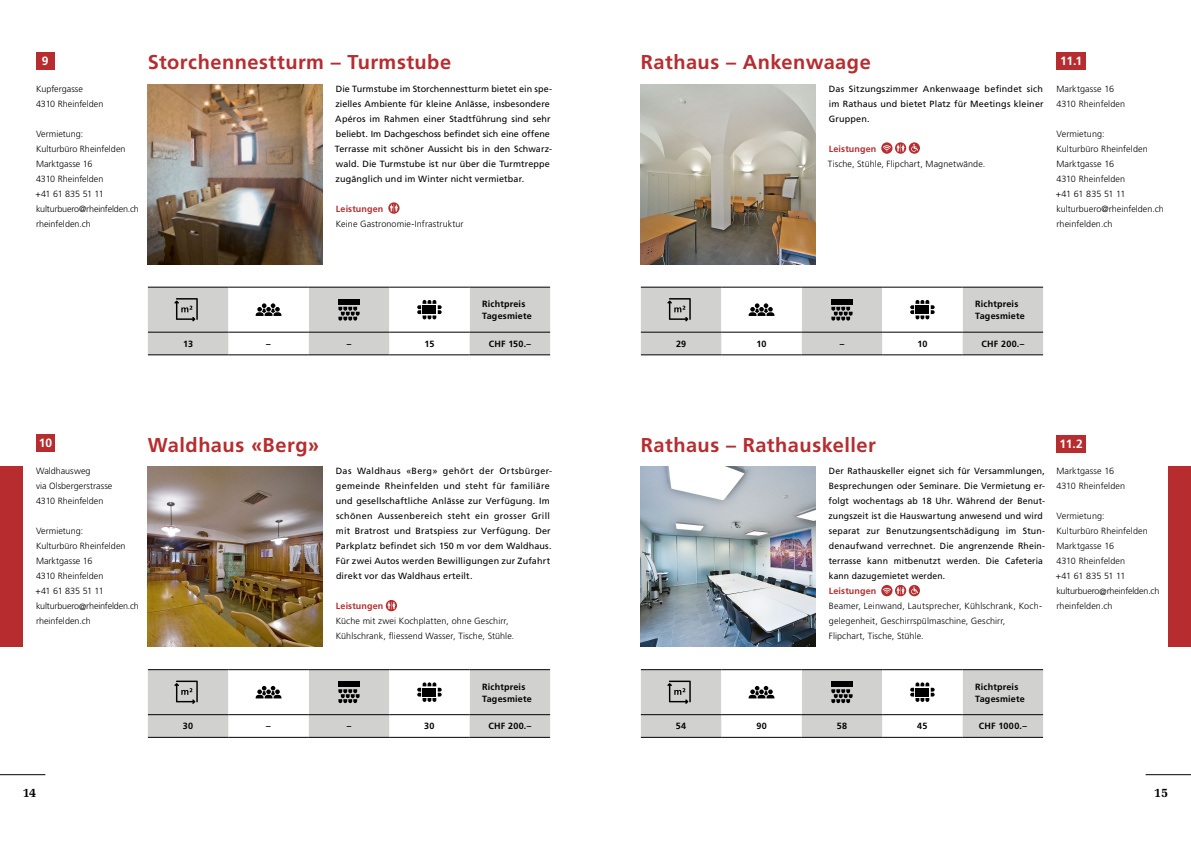
<style>
.page{position:relative;width:1191px;height:842px;background:#fff}
.page>*{position:absolute;margin:0;border:0;box-sizing:border-box;transform-origin:0 0}
.t1{font:700 20px "Frutiger LT Pro";letter-spacing:.025em;color:#b72c2f}
.t2{font:700 13px "Melior LT Pro";color:#000}
.t3{font:700 12px "Frutiger LT Pro";color:#fff}
.t4{font:9px/15px "Frutiger LT Pro";letter-spacing:.015em;color:#000}
.t5{font:300 9px/15px "Frutiger LT Pro";letter-spacing:.005em;color:#000}
.t6{font:700 9px/12px "Frutiger LT Pro";letter-spacing:.02em;color:#000}
.t7{font:700 9px "Frutiger LT Pro";letter-spacing:.01em;color:#b72c2f}
</style>
<div class="page">
<img style="left:641px;top:84px;width:174px;height:180px">
<img style="left:641px;top:467px;width:174px;height:180px">
<img style="left:148px;top:84px;width:174px;height:180px">
<img style="left:148px;top:467px;width:174px;height:180px">
<div style="left:0;top:467px;width:23px;height:180px;background:#b72c2f"></div>
<div style="left:1168px;top:467px;width:23px;height:180px;background:#b72c2f"></div>
<hr style="left:0;top:774px;width:45px;height:1px;background:#000">
<hr style="left:1145px;top:774px;width:46px;height:1px;background:#000">
<svg style="left:388px;top:202px;width:11px;height:12px"></svg>
<svg style="left:386px;top:600px;width:11px;height:11px"></svg>
<hr style="left:148px;top:669px;width:80px;height:1px;background:#000">
<hr style="left:228px;top:669px;width:81px;height:1px;background:#000">
<hr style="left:309px;top:669px;width:80px;height:1px;background:#000">
<hr style="left:389px;top:669px;width:81px;height:1px;background:#000">
<hr style="left:470px;top:669px;width:80px;height:1px;background:#000">
<hr style="left:148px;top:737px;width:80px;height:1px;background:#000">
<hr style="left:228px;top:737px;width:81px;height:1px;background:#000">
<hr style="left:309px;top:737px;width:80px;height:1px;background:#000">
<hr style="left:389px;top:737px;width:81px;height:1px;background:#000">
<hr style="left:470px;top:737px;width:80px;height:1px;background:#000">
<svg style="left:148px;top:670px;width:402px;height:67px"></svg>
<div style="left:422px;top:688px;width:14px;height:8px;background:#000"></div>
<svg style="left:148px;top:287px;width:402px;height:68px"></svg>
<div style="left:422px;top:305px;width:14px;height:9px;background:#000"></div>
<div style="left:36px;top:52px;width:18px;height:17px;background:#b72c2f"></div>
<div style="left:36px;top:435px;width:19px;height:17px;background:#b72c2f"></div>
<svg style="left:881px;top:142px;width:39px;height:12px"></svg>
<svg style="left:641px;top:287px;width:402px;height:68px"></svg>
<div style="left:915px;top:305px;width:14px;height:9px;background:#000"></div>
<svg style="left:881px;top:585px;width:39px;height:11px"></svg>
<hr style="left:641px;top:669px;width:80px;height:1px;background:#000">
<hr style="left:721px;top:669px;width:80px;height:1px;background:#000">
<hr style="left:801px;top:669px;width:81px;height:1px;background:#000">
<hr style="left:882px;top:669px;width:80px;height:1px;background:#000">
<hr style="left:962px;top:669px;width:81px;height:1px;background:#000">
<hr style="left:641px;top:737px;width:80px;height:1px;background:#000">
<hr style="left:721px;top:737px;width:80px;height:1px;background:#000">
<hr style="left:801px;top:737px;width:81px;height:1px;background:#000">
<hr style="left:882px;top:737px;width:80px;height:1px;background:#000">
<hr style="left:962px;top:737px;width:81px;height:1px;background:#000">
<svg style="left:641px;top:670px;width:402px;height:67px"></svg>
<div style="left:915px;top:688px;width:14px;height:8px;background:#000"></div>
<div style="left:1056px;top:52px;width:30px;height:17px;background:#b72c2f"></div>
<div style="left:1056px;top:435px;width:30px;height:17px;background:#b72c2f"></div>
<h3 class="t3" style="left:42px;top:54px;width:8px">9</h3>
<p class="t5" style="left:36px;top:81px;width:69px">Kupfergasse<br>4310 Rheinfelden</p>
<p class="t5" style="left:35px;top:126px;width:105px">Vermietung:<br>Kulturbüro Rheinfelden<br>Marktgasse 16<br>4310 Rheinfelden<br>+41 61 835 51 11 kulturbuero@rheinfelden.ch rheinfelden.ch</p>
<h1 class="t1" style="left:148px;top:50px;width:305px">Storchennestturm – Turmstube</h1>
<p class="t4" style="left:335px;top:81px;width:219px">Die Turmstube im Storchennestturm bietet ein spe&shy;zielles Ambiente für kleine Anlässe, insbesondere Apéros im Rahmen einer Stadtführung sind sehr beliebt. Im Dachgeschoss befindet sich eine offene Terrasse mit schöner Aussicht bis in den Schwarz&shy;wald. Die Turmstube ist nur über die Turmtreppe zugänglich und im Winter nicht vermietbar.</p>
<p class="t7" style="left:336px;top:203px;width:49px">Leistungen</p>
<p class="t5" style="left:336px;top:216px;width:129px">Keine Gastronomie-Infrastruktur</p>
<p class="t6" style="left:482px;top:298px;width:51px">Richtpreis<br>Tagesmiete</p>
<p class="t6" style="left:183px;top:338px;width:11px">13</p>
<p class="t6" style="left:266px;top:338px;width:6px">–</p>
<p class="t6" style="left:347px;top:338px;width:6px">–</p>
<p class="t6" style="left:424px;top:338px;width:11px">15</p>
<p class="t6" style="left:489px;top:338px;width:44px">CHF 150.–</p>
<h3 class="t3" style="left:39px;top:436px;width:15px">10</h3>
<p class="t5" style="left:36px;top:464px;width:78px">Waldhausweg<br>via Olsbergerstrasse<br>4310 Rheinfelden</p>
<p class="t5" style="left:35px;top:524px;width:105px">Vermietung:<br>Kulturbüro Rheinfelden<br>Marktgasse 16<br>4310 Rheinfelden<br>+41 61 835 51 11 kulturbuero@rheinfelden.ch rheinfelden.ch</p>
<h1 class="t1" style="left:148px;top:433px;width:173px">Waldhaus «Berg»</h1>
<p class="t4" style="left:336px;top:464px;width:218px">Das Waldhaus «Berg» gehört der Ortsbürger&shy;gemeinde Rheinfelden und steht für familiäre und gesellschaftliche Anlässe zur Verfügung. Im schönen Aussenbereich steht ein grosser Grill mit Bratrost und Bratspiess zur Verfügung. Der Parkplatz befindet sich 150 m vor dem Waldhaus.<br>Für zwei Autos werden Bewilligungen zur Zufahrt direkt vor das Waldhaus erteilt.</p>
<p class="t7" style="left:336px;top:601px;width:49px">Leistungen</p>
<p class="t5" style="left:336px;top:614px;width:180px">Küche mit zwei Kochplatten, ohne Geschirr,<br>Kühlschrank, fliessend Wasser, Tische, Stühle.</p>
<p class="t6" style="left:482px;top:680px;width:51px">Richtpreis<br>Tagesmiete</p>
<p class="t6" style="left:183px;top:720px;width:12px">30</p>
<p class="t6" style="left:266px;top:720px;width:6px">–</p>
<p class="t6" style="left:347px;top:720px;width:6px">–</p>
<p class="t6" style="left:424px;top:720px;width:12px">30</p>
<p class="t6" style="left:488px;top:720px;width:44px">CHF 200.–</p>
<h1 class="t1" style="left:641px;top:51px;width:231px">Rathaus – Ankenwaage</h1>
<p class="t4" style="left:828px;top:81px;width:216px;text-align:justify">Das Sitzungszimmer Ankenwaage befindet sich im Rathaus und bietet Platz für Meetings kleiner Gruppen.</p>
<p class="t7" style="left:829px;top:143px;width:49px">Leistungen</p>
<p class="t5" style="left:828px;top:156px;width:159px">Tische, Stühle, Flipchart, Magnetwände.</p>
<h3 class="t3" style="left:1060px;top:54px;width:24px">11.1</h3>
<p class="t5" style="left:1056px;top:81px;width:70px">Marktgasse 16<br>4310 Rheinfelden</p>
<p class="t5" style="left:1055px;top:126px;width:109px">Vermietung:<br>Kulturbüro Rheinfelden<br>Marktgasse 16<br>4310 Rheinfelden<br>+41 61 835 51 11 kulturbuero@rheinfelden.ch rheinfelden.ch</p>
<p class="t6" style="left:975px;top:298px;width:51px">Richtpreis<br>Tagesmiete</p>
<p class="t6" style="left:676px;top:338px;width:12px">29</p>
<p class="t6" style="left:756px;top:338px;width:12px">10</p>
<p class="t6" style="left:839px;top:338px;width:6px">–</p>
<p class="t6" style="left:917px;top:338px;width:12px">10</p>
<p class="t6" style="left:981px;top:338px;width:44px">CHF 200.–</p>
<h1 class="t1" style="left:641px;top:433px;width:236px">Rathaus – Rathauskeller</h1>
<p class="t4" style="left:828px;top:464px;width:218px">Der Rathauskeller eignet sich für Versammlungen, Besprechungen oder Seminare. Die Vermietung er&shy;folgt wochentags ab 18 Uhr. Während der Benut&shy;zungszeit ist die Hauswartung anwesend und wird separat zur Benutzungsentschädigung im Stun&shy;denaufwand verrechnet. Die angrenzende Rhein&shy;terrasse kann mitbenutzt werden. Die Cafeteria kann dazugemietet werden.</p>
<p class="t7" style="left:829px;top:586px;width:49px">Leistungen</p>
<p class="t5" style="left:829px;top:599px;width:215px">Beamer, Leinwand, Lautsprecher, Kühlschrank, Koch&shy;gelegenheit, Geschirrspülmaschine, Geschirr,<br>Flipchart, Tische, Stühle.</p>
<h3 class="t3" style="left:1059px;top:437px;width:25px">11.2</h3>
<p class="t5" style="left:1056px;top:464px;width:70px">Marktgasse 16<br>4310 Rheinfelden</p>
<p class="t5" style="left:1055px;top:509px;width:105px">Vermietung:<br>Kulturbüro Rheinfelden<br>Marktgasse 16<br>4310 Rheinfelden<br>+41 61 835 51 11 kulturbuero@rheinfelden.ch rheinfelden.ch</p>
<p class="t6" style="left:975px;top:680px;width:51px">Richtpreis<br>Tagesmiete</p>
<p class="t6" style="left:676px;top:720px;width:12px">54</p>
<p class="t6" style="left:756px;top:720px;width:12px">90</p>
<p class="t6" style="left:837px;top:720px;width:12px">58</p>
<p class="t6" style="left:917px;top:720px;width:12px">45</p>
<p class="t6" style="left:978px;top:720px;width:50px">CHF 1000.–</p>
<h2 class="t2" style="left:23px;top:784px;width:15px">14</h2>
<h2 class="t2" style="left:1154px;top:784px;width:16px">15</h2>
</div>
